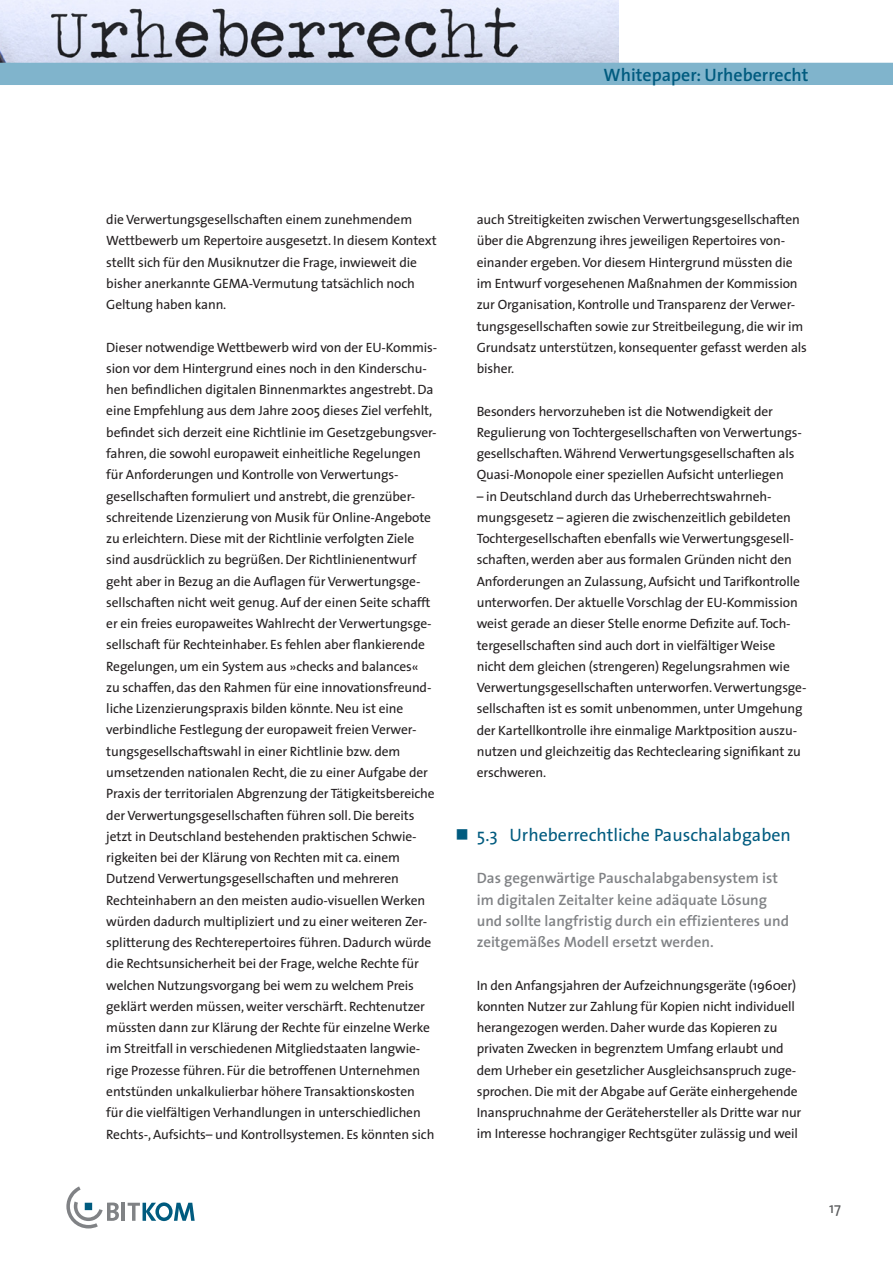
<style>
.page{position:relative;width:893px;height:1263px;background:#fff}
.page>*{position:absolute;margin:0;border:0;box-sizing:border-box;transform-origin:0 0}
.t1{font:18px "The Sans";color:#005b7f}
.t2{font:600 18px "The Sans";color:#005b7f}
.t3{font:600 15px/21.3px "The Sans";color:#808285}
.t4{font:15px "The Sans";color:#58595b}
.t5{font:13.5px/21.3px "The Sans";letter-spacing:-.01em;color:#231f20}
</style>
<div class="page">
<img style="left:0;top:0;width:618px;height:63px">
<div style="left:0;top:63px;width:893px;height:22px;background:#80b4cc"></div>
<svg style="left:66px;top:1186px;width:53px;height:42px"></svg>
<hr style="left:121px;top:1203px;width:4px;height:18px;background:#808285">
<div style="left:85px;top:1203px;width:7px;height:7px;background:#005b7f"></div>
<svg style="left:128px;top:1202px;width:67px;height:19px"></svg>
<h1 class="t2" style="left:604px;top:63px;width:206px">Whitepaper: Urheberrecht</h1>
<p class="t5" style="left:106px;top:209px;width:332px">die Verwertungsgesellschaften einem zunehmendem Wettbewerb um Repertoire ausgesetzt. In diesem Kontext stellt sich für den Musiknutzer die Frage, inwieweit die bisher anerkannte GEMA-Vermutung tatsächlich noch Geltung haben kann.</p>
<p class="t5" style="left:106px;top:337px;width:332px">Dieser notwendige Wettbewerb wird von der EU-Kommis&shy;sion vor dem Hintergrund eines noch in den Kinderschu&shy;hen befindlichen digitalen Binnenmarktes angestrebt. Da eine Empfehlung aus dem Jahre 2005 dieses Ziel verfehlt, befindet sich derzeit eine Richtlinie im Gesetzgebungsver&shy;fahren, die sowohl europaweit einheitliche Regelungen für Anforderungen und Kontrolle von Verwertungs&shy;gesellschaften formuliert und anstrebt, die grenzüber&shy;schreitende Lizenzierung von Musik für Online-Angebote zu erleichtern. Diese mit der Richtlinie verfolgten Ziele sind ausdrücklich zu begrüßen. Der Richtlinienentwurf geht aber in Bezug an die Auflagen für Verwertungsge&shy;sellschaften nicht weit genug. Auf der einen Seite schafft er ein freies europaweites Wahlrecht der Verwertungsge&shy;sellschaft für Rechteinhaber. Es fehlen aber flankierende Regelungen, um ein System aus »checks and balances«<br>zu schaffen, das den Rahmen für eine innovationsfreund&shy;liche Lizenzierungspraxis bilden könnte. Neu ist eine verbindliche Festlegung der europaweit freien Verwer&shy;tungsgesellschaftswahl in einer Richtlinie bzw. dem umsetzenden nationalen Recht, die zu einer Aufgabe der Praxis der territorialen Abgrenzung der Tätigkeitsbereiche der Verwertungsgesellschaften führen soll. Die bereits jetzt in Deutschland bestehenden praktischen Schwie&shy;rigkeiten bei der Klärung von Rechten mit ca. einem Dutzend Verwertungsgesellschaften und mehreren Rechteinhabern an den meisten audio-visuellen Werken würden dadurch multipliziert und zu einer weiteren Zer&shy;splitterung des Rechterepertoires führen. Dadurch würde die Rechtsunsicherheit bei der Frage, welche Rechte für welchen Nutzungsvorgang bei wem zu welchem Preis geklärt werden müssen, weiter verschärft. Rechtenutzer müssten dann zur Klärung der Rechte für einzelne Werke im Streitfall in verschiedenen Mitgliedstaaten langwie&shy;rige Prozesse führen. Für die betroffenen Unternehmen entstünden unkalkulierbar höhere Transaktionskosten<br>für die vielfältigen Verhandlungen in unterschiedlichen Rechts-, Aufsichts– und Kontrollsystemen. Es könnten sich</p>
<p class="t5" style="left:477px;top:209px;width:332px">auch Streitigkeiten zwischen Verwertungsgesellschaften über die Abgrenzung ihres jeweiligen Repertoires von&shy;einander ergeben. Vor diesem Hintergrund müssten die im Entwurf vorgesehenen Maßnahmen der Kommission zur Organisation, Kontrolle und Transparenz der Verwer&shy;tungsgesellschaften sowie zur Streitbeilegung, die wir im Grundsatz unterstützen, konsequenter gefasst werden als bisher.</p>
<p class="t5" style="left:477px;top:400px;width:327px">Besonders hervorzuheben ist die Notwendigkeit der Regulierung von Tochtergesellschaften von Verwertungs&shy;gesellschaften. Während Verwertungsgesellschaften als Quasi-Monopole einer speziellen Aufsicht unterliegen</p>
<p class="t5" style="left:477px;top:485px;width:331px">– in Deutschland durch das Urheberrechtswahrneh&shy;mungsgesetz – agieren die zwischenzeitlich gebildeten Tochtergesellschaften ebenfalls wie Verwertungsgesell&shy;schaften, werden aber aus formalen Gründen nicht den Anforderungen an Zulassung, Aufsicht und Tarifkontrolle unterworfen. Der aktuelle Vorschlag der EU-Kommission weist gerade an dieser Stelle enorme Defizite auf. Toch&shy;tergesellschaften sind auch dort in vielfältiger Weise nicht dem gleichen (strengeren) Regelungsrahmen wie Verwertungsgesellschaften unterworfen. Verwertungsge&shy;sellschaften ist es somit unbenommen, unter Umgehung der Kartellkontrolle ihre einmalige Marktposition auszu&shy;nutzen und gleichzeitig das Rechteclearing signifikant zu erschweren.</p>
<h1 class="t1" style="left:477px;top:823px;width:316px">5.3 Urheberrechtliche Pauschalabgaben</h1>
<p class="t3" style="left:477px;top:868px;width:314px">Das gegenwärtige Pauschalabgabensystem ist im digitalen Zeitalter keine adäquate Lösung und sollte langfristig durch ein effizienteres und zeitgemäßes Modell ersetzt werden.</p>
<p class="t5" style="left:477px;top:974px;width:326px">In den Anfangsjahren der Aufzeichnungsgeräte (1960er) konnten Nutzer zur Zahlung für Kopien nicht individuell herangezogen werden. Daher wurde das Kopieren zu privaten Zwecken in begrenztem Umfang erlaubt und dem Urheber ein gesetzlicher Ausgleichsanspruch zuge&shy;sprochen. Die mit der Abgabe auf Geräte einhergehende Inanspruchnahme der Gerätehersteller als Dritte war nur im Interesse hochrangiger Rechtsgüter zulässig und weil</p>
<p class="t4" style="left:829px;top:1199px;width:13px">17</p>
</div>
